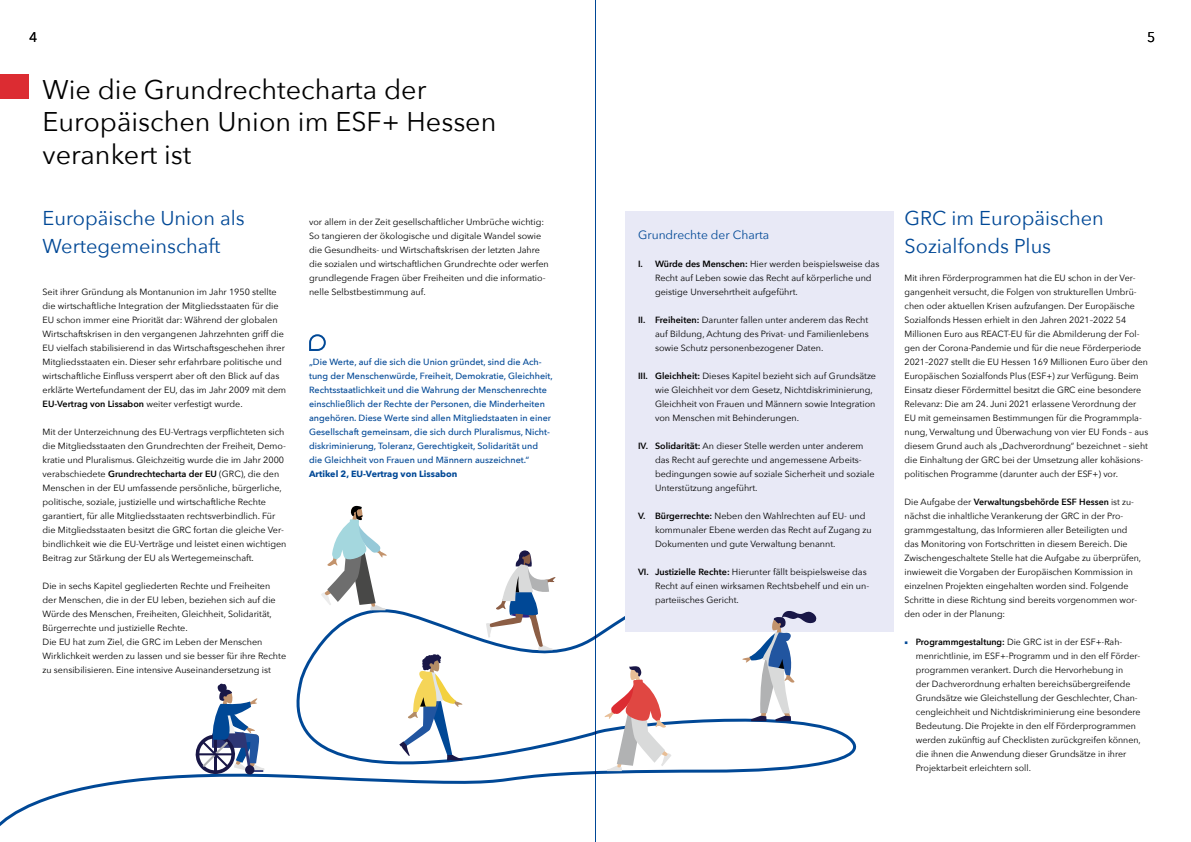
<style>
.page{position:relative;width:1191px;height:842px;background:#fff}
.page>*{position:absolute;margin:0;border:0;box-sizing:border-box;transform-origin:0 0}
.t1{font:27px/32.4px "Avenir Next";color:#000}
.t2{font:20px/28px "Avenir Next";color:#004896}
.t3{font:14px "Avenir Next";color:#000}
.t4{font:12px "Avenir Next";color:#004896}
.t5{font:9px/14px "Avenir Next";color:#000}
.t6{font:500 9px/14px "Avenir Next";color:#004896}
.t7{font:700 9px "Avenir Next";color:#004896}
.s1{font-weight:600}
.s2{font-family:"Minion Pro";color:#004896}
</style>
<div class="page">
<svg style="left:0;top:595px;width:877px;height:231px"></svg>
<div style="left:0;top:75px;width:28px;height:24px;background:#dc2c32"></div>
<div style="left:626px;top:211px;width:268px;height:420px;background:#e8e9f6"></div>
<svg style="left:196px;top:684px;width:68px;height:90px"></svg>
<svg style="left:486px;top:550px;width:69px;height:100px"></svg>
<svg style="left:399px;top:654px;width:64px;height:106px"></svg>
<svg style="left:604px;top:666px;width:67px;height:105px"></svg>
<svg style="left:742px;top:611px;width:74px;height:110px"></svg>
<svg style="left:309px;top:334px;width:17px;height:17px"></svg>
<svg style="left:321px;top:506px;width:66px;height:104px"></svg>
<hr style="left:595px;top:0;width:1px;height:842px;background:#004896">
<h3 class="t3" style="left:29px;top:26px;width:10px">4</h3>
<h3 class="t3" style="left:1147px;top:26px;width:10px">5</h3>
<h1 class="t1" style="left:43px;top:72px;width:455px">Wie die Grundrechtecharta der<br>Europäischen Union im ESF+ Hessen verankert ist</h1>
<h2 class="t2" style="left:43px;top:203px;width:204px">Europäische Union als<br>Wertegemeinschaft</h2>
<p class="t5" style="left:43px;top:284px;width:245px">Seit ihrer Gründung als Montanunion im Jahr 1950 stellte die wirtschaftliche Integration der Mitgliedsstaaten für die EU schon immer eine Priorität dar: Während der globalen Wirtschaftskrisen in den vergangenen Jahrzehnten griff die EU vielfach stabilisierend in das Wirtschaftsgeschehen ihrer Mitgliedsstaaten ein. Dieser sehr erfahrbare politische und wirtschaftliche Einfluss versperrt aber oft den Blick auf das erklärte Wertefundament der EU, das im Jahr 2009 mit dem <span class="s1">EU-Vertrag von Lissabon</span> weiter verfestigt wurde.</p>
<p class="t5" style="left:43px;top:424px;width:245px">Mit der Unterzeichnung des EU-Vertrags verpflichteten sich die Mitgliedsstaaten den Grundrechten der Freiheit, Demo&shy;kratie und Pluralismus. Gleichzeitig wurde die im Jahr 2000 verabschiedete <span class="s1">Grundrechtecharta der EU</span> (GRC), die den Menschen in der EU umfassende persönliche, bürgerliche, politische, soziale, justizielle und wirtschaftliche Rechte garantiert, für alle Mitgliedsstaaten rechtsverbindlich. Für die Mitgliedsstaaten besitzt die GRC fortan die gleiche Ver&shy;bindlichkeit wie die EU-Verträge und leistet einen wichtigen Beitrag zur Stärkung der EU als Wertegemeinschaft.</p>
<p class="t5" style="left:43px;top:578px;width:245px">Die in sechs Kapitel gegliederten Rechte und Freiheiten der Menschen, die in der EU leben, beziehen sich auf die Würde des Menschen, Freiheiten, Gleichheit, Solidarität, Bürgerrechte und justizielle Rechte.<br>Die EU hat zum Ziel, die GRC im Leben der Menschen Wirklichkeit werden zu lassen und sie besser für ihre Rechte zu sensibilisieren. Eine intensive Auseinandersetzung ist</p>
<p class="t5" style="left:309px;top:214px;width:241px">vor allem in der Zeit gesellschaftlicher Umbrüche wichtig:<br>So tangieren der ökologische und digitale Wandel sowie die Gesundheits- und Wirtschaftskrisen der letzten Jahre die sozialen und wirtschaftlichen Grundrechte oder werfen grundlegende Fragen über Freiheiten und die informatio&shy;nelle Selbstbestimmung auf.</p>
<p class="t6" style="left:309px;top:354px;width:245px">„Die Werte, auf die sich die Union gründet, sind die Ach&shy;tung der Menschenwürde, Freiheit, Demokratie, Gleichheit, Rechtsstaatlichkeit und die Wahrung der Menschenrechte einschließlich der Rechte der Personen, die Minderheiten angehören. Diese Werte sind allen Mitgliedstaaten in einer Gesellschaft gemeinsam, die sich durch Pluralismus, Nicht&shy;diskriminierung, Toleranz, Gerechtigkeit, Solidarität und die Gleichheit von Frauen und Männern auszeichnet.“</p>
<p class="t7" style="left:309px;top:466px;width:150px">Artikel 2, EU-Vertrag von Lissabon</p>
<h3 class="t4" style="left:638px;top:225px;width:133px">Grundrechte der Charta</h3>
<p class="t5" style="left:655px;top:256px;width:226px;text-indent:-17px"><span class="s1">I. Würde des Menschen:</span> Hier werden beispielsweise das<br>Recht auf Leben sowie das Recht auf körperliche und geistige Unversehrtheit aufgeführt.</p>
<p class="t5" style="left:655px;top:312px;width:215px;text-align:justify;text-indent:-17px"><span class="s1">II. Freiheiten:</span> Darunter fallen unter anderem das Recht auf Bildung, Achtung des Privat- und Familienlebens sowie Schutz personenbezogener Daten.</p>
<p class="t5" style="left:655px;top:368px;width:223px;text-indent:-17px"><span class="s1">III. Gleichheit:</span> Dieses Kapitel bezieht sich auf Grundsätze wie Gleichheit vor dem Gesetz, Nichtdiskriminierung, Gleichheit von Frauen und Männern sowie Integration von Menschen mit Behinderungen.</p>
<p class="t5" style="left:655px;top:438px;width:221px;text-indent:-17px"><span class="s1">IV. Solidarität:</span> An dieser Stelle werden unter anderem das Recht auf gerechte und angemessene Arbeits&shy;bedingungen sowie auf soziale Sicherheit und soziale Unterstützung angeführt.</p>
<p class="t5" style="left:655px;top:508px;width:218px;text-indent:-17px"><span class="s1">V. Bürgerrechte:</span> Neben den Wahlrechten auf EU- und kommunaler Ebene werden das Recht auf Zugang zu<br>Dokumenten und gute Verwaltung benannt.</p>
<p class="t5" style="left:655px;top:564px;width:216px;text-indent:-17px"><span class="s1">VI. Justizielle Rechte:</span> Hierunter fällt beispielsweise das<br>Recht auf einen wirksamen Rechtsbehelf und ein un&shy;parteiisches Gericht.</p>
<h2 class="t2" style="left:904px;top:203px;width:201px">GRC im Europäischen<br>Sozialfonds Plus</h2>
<p class="t5" style="left:904px;top:270px;width:245px">Mit ihren Förderprogrammen hat die EU schon in der Ver&shy;gangenheit versucht, die Folgen von strukturellen Umbrü&shy;chen oder aktuellen Krisen aufzufangen. Der Europäische Sozialfonds Hessen erhielt in den Jahren 2021–2022 54<br>Millionen Euro aus REACT-EU für die Abmilderung der Fol&shy;gen der Corona-Pandemie und für die neue Förderperiode 2021–2027 stellt die EU Hessen 169 Millionen Euro über den Europäischen Sozialfonds Plus (ESF+) zur Verfügung. Beim Einsatz dieser Fördermittel besitzt die GRC eine besondere Relevanz: Die am 24. Juni 2021 erlassene Verordnung der EU mit gemeinsamen Bestimmungen für die Programmpla&shy;nung, Verwaltung und Überwachung von vier EU Fonds – aus diesem Grund auch als „Dachverordnung“ bezeichnet – sieht die Einhaltung der GRC bei der Umsetzung aller kohäsions&shy;politischen Programme (darunter auch der ESF+) vor.</p>
<p class="t5" style="left:904px;top:494px;width:238px">Die Aufgabe der <span class="s1">Verwaltungsbehörde ESF Hessen</span> ist zu&shy;nächst die inhaltliche Verankerung der GRC in der Pro&shy;grammgestaltung, das Informieren aller Beteiligten und das Monitoring von Fortschritten in diesem Bereich. Die Zwischengeschaltete Stelle hat die Aufgabe zu überprüfen, inwieweit die Vorgaben der Europäischen Kommission in einzelnen Projekten eingehalten worden sind. Folgende Schritte in diese Richtung sind bereits vorgenommen wor&shy;den oder in der Planung:</p>
<p class="t5" style="left:916px;top:634px;width:226px;text-indent:-11px"><span class="s2">■</span> <span class="s1">Programmgestaltung:</span> Die GRC ist in der ESF+-Rah&shy;menrichtlinie, im ESF+-Programm und in den elf Förder&shy;programmen verankert. Durch die Hervorhebung in<br>der Dachverordnung erhalten bereichsübergreifende Grundsätze wie Gleichstellung der Geschlechter, Chan&shy;cengleichheit und Nichtdiskriminierung eine besondere Bedeutung. Die Projekte in den elf Förderprogrammen werden zukünftig auf Checklisten zurückgreifen können, die ihnen die Anwendung dieser Grundsätze in ihrer Projektarbeit erleichtern soll.</p>
</div>
